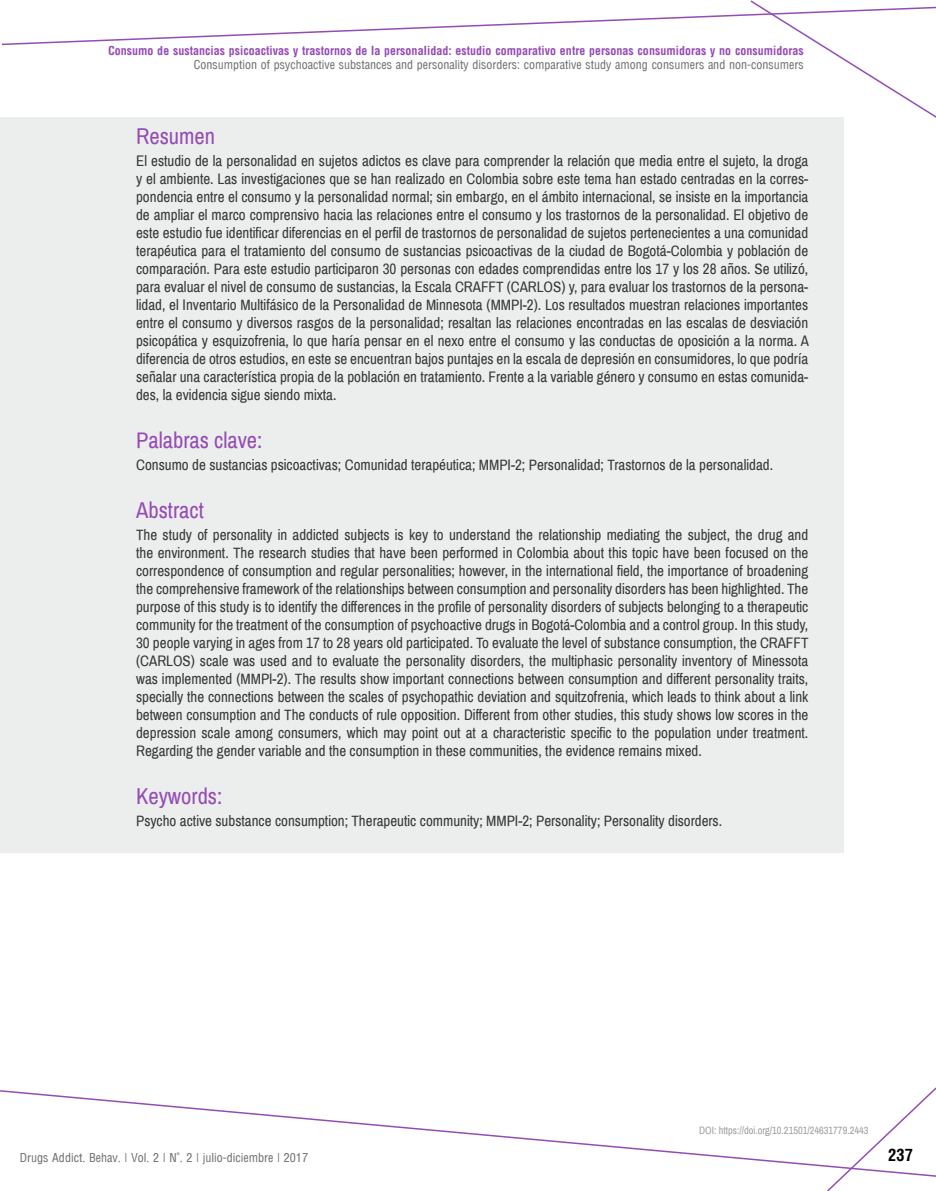
<style>
.page{position:relative;width:936px;height:1191px;background:#fff}
.page>*{position:absolute;margin:0;border:0;box-sizing:border-box;transform-origin:0 0}
.t1{font:22.5px "Archivo Narrow";color:#944cb4}
.t2{font:700 condensed 16.5px "Arena";color:#000}
.t3{font:15px/18px "Archivo Narrow";color:#373737;text-align:justify}
.t4{font:12px "Arena Condensed";color:#707172}
.t5{font:700 condensed 12px "Arena";color:#944cb4}
.t6{font:10.5px "Archivo Narrow";color:#9c9e9f}
</style>
<div class="page">
<svg style="left:1px;top:0;width:934px;height:120px"></svg>
<svg style="left:0;top:1090px;width:825px;height:77px"></svg>
<svg style="left:825px;top:1088px;width:110px;height:103px"></svg>
<div style="left:0;top:117px;width:843px;height:735px;background:#eceded"></div>
<p class="t5" style="left:108px;top:44px;width:697px">Consumo de sustancias psicoactivas y trastornos de la personalidad: estudio comparativo entre personas consumidoras y no consumidoras</p>
<p class="t4" style="left:194px;top:58px;width:611px">Consumption of psychoactive substances and personality disorders: comparative study among consumers and non-consumers</p>
<h1 class="t1" style="left:136px;top:122px;width:80px">Resumen</h1>
<p class="t3" style="left:136px;top:152px;width:674px">El estudio de la personalidad en sujetos adictos es clave para comprender la relación que media entre el sujeto, la droga y el ambiente. Las investigaciones que se han realizado en Colombia sobre este tema han estado centradas en la corres&shy;pondencia entre el consumo y la personalidad normal; sin embargo, en el ámbito internacional, se insiste en la importancia de ampliar el marco comprensivo hacia las relaciones entre el consumo y los trastornos de la personalidad. El objetivo de este estudio fue identificar diferencias en el perfil de trastornos de personalidad de sujetos pertenecientes a una comunidad terapéutica para el tratamiento del consumo de sustancias psicoactivas de la ciudad de Bogotá-Colombia y población de comparación. Para este estudio participaron 30 personas con edades comprendidas entre los 17 y los 28 años. Se utilizó, para evaluar el nivel de consumo de sustancias, la Escala CRAFFT (CARLOS) y, para evaluar los trastornos de la persona&shy;lidad, el Inventario Multifásico de la Personalidad de Minnesota (MMPI-2). Los resultados muestran relaciones importantes entre el consumo y diversos rasgos de la personalidad; resaltan las relaciones encontradas en las escalas de desviación psicopática y esquizofrenia, lo que haría pensar en el nexo entre el consumo y las conductas de oposición a la norma. A diferencia de otros estudios, en este se encuentran bajos puntajes en la escala de depresión en consumidores, lo que podría señalar una característica propia de la población en tratamiento. Frente a la variable género y consumo en estas comunida&shy;des, la evidencia sigue siendo mixta.</p>
<h1 class="t1" style="left:136px;top:426px;width:128px">Palabras clave:</h1>
<p class="t3" style="left:136px;top:456px;width:638px">Consumo de sustancias psicoactivas; Comunidad terapéutica; MMPI-2; Personalidad; Trastornos de la personalidad.</p>
<h1 class="t1" style="left:136px;top:496px;width:69px">Abstract</h1>
<p class="t3" style="left:136px;top:526px;width:674px">The study of personality in addicted subjects is key to understand the relationship mediating the subject, the drug and the environment. The research studies that have been performed in Colombia about this topic have been focused on the correspondence of consumption and regular personalities; however, in the international field, the importance of broadening the comprehensive framework of the relationships between consumption and personality disorders has been highlighted. The purpose of this study is to identify the differences in the profile of personality disorders of subjects belonging to a therapeutic community for the treatment of the consumption of psychoactive drugs in Bogotá-Colombia and a control group. In this study, 30 people varying in ages from 17 to 28 years old participated. To evaluate the level of substance consumption, the CRAFFT (CARLOS) scale was used and to evaluate the personality disorders, the multiphasic personality inventory of Minessota was implemented (MMPI-2). The results show important connections between consumption and different personality traits, specially the connections between the scales of psychopathic deviation and squitzofrenia, which leads to think about a link between consumption and The conducts of rule opposition. Different from other studies, this study shows low scores in the depression scale among consumers, which may point out at a characteristic specific to the population under treatment.<br>Regarding the gender variable and the consumption in these communities, the evidence remains mixed.</p>
<h1 class="t1" style="left:136px;top:782px;width:88px">Keywords:</h1>
<p class="t3" style="left:136px;top:812px;width:587px">Psycho active substance consumption; Therapeutic community; MMPI-2; Personality; Personality disorders.</p>
<p class="t6" style="left:699px;top:1123px;width:171px">DOI: https://doi.org/10.21501/24631779.2443</p>
<p class="t4" style="left:20px;top:1150px;width:289px">Drugs Addict. Behav. | Vol. 2 | N°. 2 | julio-diciembre | 2017</p>
<p class="t2" style="left:888px;top:1145px;width:26px">237</p>
</div>
